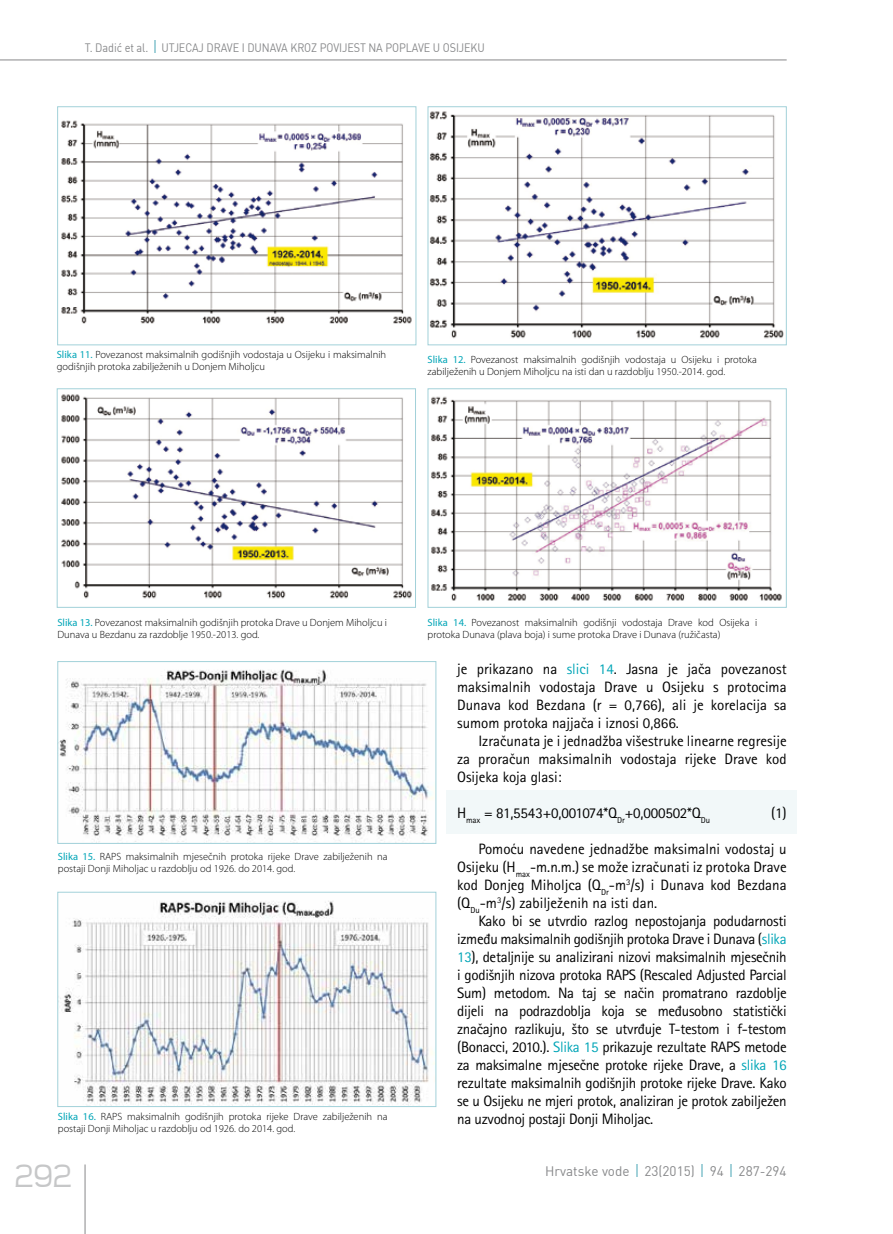
<style>
.page{position:relative;width:893px;height:1234px;background:#fff}
.page>*{position:absolute;margin:0;border:0;box-sizing:border-box;transform-origin:0 0}
.t1{font:300 36px "Teen";color:#c6c7c8}
.t2{font:15px/18px "Rotis Sans Serifklemy";color:#000;text-align:justify}
.t3{font:13.5px "DIN";color:#87888a}
.t4{font:12px "DIN";letter-spacing:-.01em;color:#87888a;scale:.91 1}
.t5{font:300 10.5px/12px "Myriad Pro";color:#000}
.s1{font-weight:400;color:#00a5b7}
.s2{color:#00a5b7}
</style>
<div class="page">
<hr style="left:85px;top:1164px;width:1px;height:69px;background:#87888a">
<svg style="left:636px;top:1164px;width:2px;height:12px"></svg>
<svg style="left:702px;top:1164px;width:1px;height:12px"></svg>
<svg style="left:730px;top:1164px;width:2px;height:12px"></svg>
<hr style="left:0;top:60px;width:787px;height:1px;background:#87888a">
<svg style="left:154px;top:40px;width:2px;height:13px"></svg>
<div style="left:447px;top:790px;width:350px;height:44px;background:#f2f8f9"></div>
<img style="left:61px;top:394px;width:351px;height:205px">
<div style="left:57px;top:388px;width:359px;height:219px;border:1px solid #a2d1d9"></div>
<img style="left:61px;top:120px;width:351px;height:204px">
<div style="left:57px;top:106px;width:359px;height:239px;border:1px solid #a2d1d9"></div>
<img style="left:431px;top:396px;width:351px;height:205px">
<div style="left:428px;top:388px;width:359px;height:219px;border:1px solid #a2d1d9"></div>
<img style="left:430px;top:111px;width:354px;height:228px">
<div style="left:428px;top:106px;width:359px;height:239px;border:1px solid #a2d1d9"></div>
<img style="left:59px;top:669px;width:374px;height:172px">
<div style="left:57px;top:661px;width:379px;height:182px;border:1px solid #a2d1d9"></div>
<img style="left:60px;top:901px;width:374px;height:203px">
<div style="left:57px;top:891px;width:379px;height:215px;border:1px solid #a2d1d9"></div>
<p class="t4" style="left:85px;top:39px;width:441px">T. DADIĆ ET AL. UTJ ECAJ DRAVE I DUNAVA KROZ POVIJ EST NA POPLAVE U OS IJ EKU</p>
<p class="t5" style="left:57px;top:348px;width:331px"><span class="s1">Slika 11.</span> Povezanost maksimalnih godišnjih vodostaja u Osijeku i maksimalnih godišnjih protoka zabilježenih u Donjem Miholjcu</p>
<p class="t5" style="left:428px;top:353px;width:331px"><span class="s1">Slika 12.</span> Povezanost maksimalnih godišnjih vodostaja u Osijeku i protoka zabilježenih u Donjem Miholjcu na isti dan u razdoblju 1950.-2014. god.</p>
<p class="t5" style="left:57px;top:616px;width:331px"><span class="s1">Slika 13.</span> Povezanost maksimalnih godišnjih protoka Drave u Donjem Miholjcu i<br>Dunava u Bezdanu za razdoblje 1950.-2013. god.</p>
<p class="t5" style="left:428px;top:616px;width:331px"><span class="s1">Slika 14.</span> Povezanost maksimalnih godišnji vodostaja Drave kod Osijeka i protoka Dunava (plava boja) i sume protoka Drave i Dunava (ružičasta)</p>
<p class="t5" style="left:58px;top:849px;width:331px"><span class="s1">Slika 15.</span> RAPS maksimalnih mjesečnih protoka rijeke Drave zabilježenih na postaji Donji Miholjac u razdoblju od 1926. do 2014. god.</p>
<p class="t5" style="left:58px;top:1110px;width:331px"><span class="s1">Slika 16.</span> RAPS maksimalnih godišnjih protoka rijeke Drave zabilježenih na postaji Donji Miholjac u razdoblju od 1926. do 2014. god.</p>
<p class="t2" style="left:457px;top:659px;width:331px">je prikazano na <span class="s2">slici 14</span>. Jasna je jača povezanost maksimalnih vodostaja Drave u Osijeku s protocima Dunava kod Bezdana (r = 0,766), ali je korelacija sa sumom protoka najjača i iznosi 0,866.</p>
<p class="t2" style="left:457px;top:731px;width:331px;text-indent:21px">Izračunata je i jednadžba višestruke linearne regresije za proračun maksimalnih vodostaja rijeke Drave kod Osijeka koja glasi:</p>
<p class="t2" style="left:457px;top:803px;width:255px">H<sub>max</sub> = 81,5543+0,001074*Q<sub>Dr</sub>+0,000502*Q<sub>Du</sub></p>
<p class="t2" style="left:771px;top:803px;width:17px">(1)</p>
<p class="t2" style="left:457px;top:839px;width:331px;text-indent:21px">Pomoću navedene jednadžbe maksimalni vodostaj u Osijeku (H<sub>max</sub>-m.n.m.) se može izračunati iz protoka Drave kod Donjeg Miholjca (Q<sub>Dr</sub>-m<sup>3</sup>/s) i Dunava kod Bezdana (Q<sub>Du</sub>-m<sup>3</sup>/s) zabilježenih na isti dan.</p>
<p class="t2" style="left:457px;top:911px;width:331px;text-indent:21px">Kako bi se utvrdio razlog nepostojanja podudarnosti između maksimalnih godišnjih protoka Drave i Dunava (<span class="s2">slika 13</span>), detaljnije su analizirani nizovi maksimalnih mjesečnih i godišnjih nizova protoka RAPS (Rescaled Adjusted Parcial Sum) metodom. Na taj se način promatrano razdoblje dijeli na podrazdoblja koja se međusobno statistički značajno razlikuju, što se utvrđuje T-testom i f-testom (Bonacci, 2010.). <span class="s2">Slika 15</span> prikazuje rezultate RAPS metode za maksimalne mjesečne protoke rijeke Drave, a <span class="s2">slika 16 </span>rezultate maksimalnih godišnjih protoke rijeke Drave. Kako se u Osijeku ne mjeri protok, analiziran je protok zabilježen na uzvodnoj postaji Donji Miholjac.</p>
<h1 class="t1" style="left:13px;top:1156px;width:61px">292</h1>
<p class="t3" style="left:545px;top:1161px;width:243px">HRVATSKE VODE 23(2015) 94 287-294</p>
</div>
